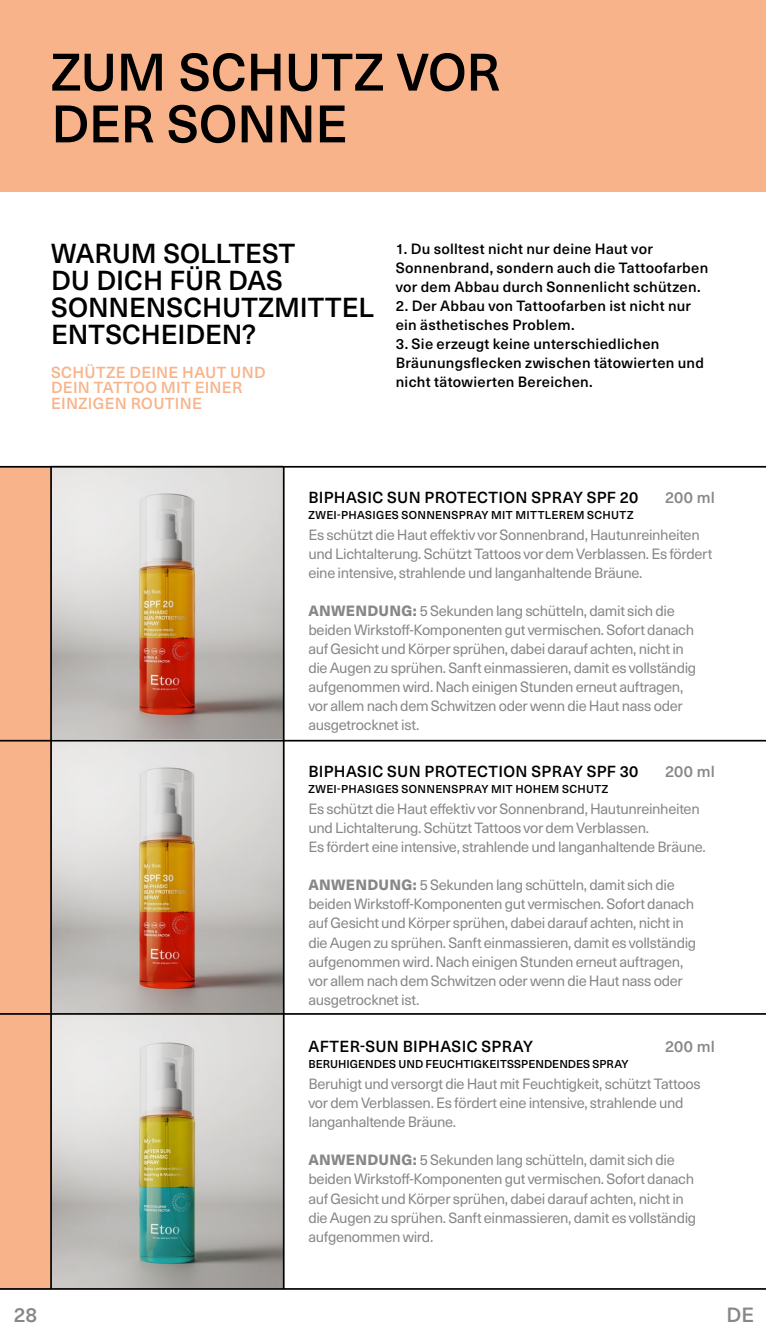
<style>
.page{position:relative;width:766px;height:1340px;background:#fff}
.page>*{position:absolute;margin:0;border:0;box-sizing:border-box;transform-origin:0 0}
.t1{font:500 51.75px/51.8px "Neue Haas Unica Pro";letter-spacing:-.005em;color:#000}
.t2{font:500 27px/27px "Neue Haas Unica Pro";color:#000}
.t3{font:500 20.25px "Neue Haas Unica Pro";color:#878787}
.t4{font:500 15.75px "Neue Haas Unica Pro";letter-spacing:.02em;color:#000}
.t5{font:500 15.75px/15.8px "Neue Haas Unica Pro";letter-spacing:.015em;color:#f8b38a}
.t6{font:500 15.75px "Neue Haas Unica Pro";letter-spacing:.015em;color:#878787}
.t7{font:14.62px/19.1px "Neue Haas Unica Pro";letter-spacing:-.025em;color:#878787}
.t8{font:500 14.62px/18.9px "Neue Haas Unica Pro";letter-spacing:.02em;color:#000}
.t9{font:500 11.25px "Neue Haas Unica Pro";letter-spacing:.02em;color:#000}
.t10{font:500 11.25px "Neue Haas Unica Pro";color:#000}
.s1{font-family:"Neue Haas Unica";font-weight:800}
</style>
<div class="page">
<div style="left:0;top:467px;width:50px;height:822px;background:#f8b38a"></div>
<div style="left:0;top:0;width:765px;height:191px;background:#f8b38a"></div>
<img style="left:51px;top:465px;width:232px;height:274px">
<svg style="left:52px;top:741px;width:231px;height:272px"></svg>
<svg style="left:52px;top:1014px;width:231px;height:274px"></svg>
<hr style="left:0;top:466px;width:765px;height:1px;background:#000">
<hr style="left:283px;top:467px;width:1px;height:821px;background:#000">
<hr style="left:50px;top:467px;width:2px;height:821px;background:#000">
<hr style="left:0;top:1288px;width:765px;height:1px;background:#000">
<hr style="left:0;top:1013px;width:765px;height:1px;background:#000">
<hr style="left:0;top:739px;width:765px;height:2px;background:#000">
<h1 class="t1" style="left:51px;top:47px;width:450px">ZUM SCHUTZ VOR<br>DER SONNE</h1>
<h2 class="t2" style="left:51px;top:240px;width:324px">WARUM SOLLTEST<br>DU DICH FÜR DAS<br>SONNENSCHUTZMITTEL<br>ENTSCHEIDEN?</h2>
<p class="t5" style="left:51px;top:364px;width:216px">SCHÜTZE DEINE HAUT UND<br>DEIN TATTOO MIT EINER<br>EINZIGEN ROUTINE</p>
<p class="t8" style="left:395px;top:239px;width:314px">1. Du solltest nicht nur deine Haut vor<br>Sonnenbrand, sondern auch die Tattoofarben vor dem Abbau durch Sonnenlicht schützen.</p>
<p class="t8" style="left:395px;top:296px;width:297px">2. Der Abbau von Tattoofarben ist nicht nur ein ästhetisches Problem.</p>
<p class="t8" style="left:395px;top:334px;width:310px">3. Sie erzeugt keine unterschiedlichen<br>Bräunungsflecken zwischen tätowierten und nicht tätowierten Bereichen.</p>
<p class="t4" style="left:308px;top:488px;width:331px">BIPHASIC SUN PROTECTION SPRAY SPF 20</p>
<p class="t9" style="left:308px;top:508px;width:326px">ZWEI-PHASIGES SONNENSPRAY MIT MITTLEREM SCHUTZ</p>
<p class="t7" style="left:308px;top:526px;width:405px">Es schützt die Haut effektiv vor Sonnenbrand, Hautunreinheiten und Lichtalterung. Schützt Tattoos vor dem Verblassen. Es fördert eine intensive, strahlende und langanhaltende Bräune.</p>
<p class="t7" style="left:308px;top:601px;width:389px"><span class="s1">ANWENDUNG:</span> 5 Sekunden lang schütteln, damit sich die beiden Wirkstoff-Komponenten gut vermischen. Sofort danach auf Gesicht und Körper sprühen, dabei darauf achten, nicht in die Augen zu sprühen. Sanft einmassieren, damit es vollständig aufgenommen wird. Nach einigen Stunden erneut auftragen, vor allem nach dem Schwitzen oder wenn die Haut nass oder ausgetrocknet ist.</p>
<p class="t4" style="left:308px;top:762px;width:331px">BIPHASIC SUN PROTECTION SPRAY SPF 30</p>
<p class="t9" style="left:308px;top:782px;width:301px">ZWEI-PHASIGES SONNENSPRAY MIT HOHEM SCHUTZ</p>
<p class="t7" style="left:308px;top:800px;width:399px">Es schützt die Haut effektiv vor Sonnenbrand, Hautunreinheiten und Lichtalterung. Schützt Tattoos vor dem Verblassen.<br>Es fördert eine intensive, strahlende und langanhaltende Bräune.</p>
<p class="t7" style="left:308px;top:876px;width:389px"><span class="s1">ANWENDUNG:</span> 5 Sekunden lang schütteln, damit sich die beiden Wirkstoff-Komponenten gut vermischen. Sofort danach auf Gesicht und Körper sprühen, dabei darauf achten, nicht in die Augen zu sprühen. Sanft einmassieren, damit es vollständig aufgenommen wird. Nach einigen Stunden erneut auftragen, vor allem nach dem Schwitzen oder wenn die Haut nass oder ausgetrocknet ist.</p>
<p class="t4" style="left:308px;top:1037px;width:226px">AFTER-SUN BIPHASIC SPRAY</p>
<p class="t10" style="left:308px;top:1057px;width:321px">BERUHIGENDES UND FEUCHTIGKEITSSPENDENDES SPRAY</p>
<p class="t7" style="left:308px;top:1074px;width:393px">Beruhigt und versorgt die Haut mit Feuchtigkeit, schützt Tattoos vor dem Verblassen. Es fördert eine intensive, strahlende und langanhaltende Bräune.</p>
<p class="t7" style="left:308px;top:1150px;width:389px"><span class="s1">ANWENDUNG:</span> 5 Sekunden lang schütteln, damit sich die beiden Wirkstoff-Komponenten gut vermischen. Sofort danach auf Gesicht und Körper sprühen, dabei darauf achten, nicht in die Augen zu sprühen. Sanft einmassieren, damit es vollständig aufgenommen wird.</p>
<p class="t6" style="left:664px;top:488px;width:51px">200 ml</p>
<p class="t6" style="left:664px;top:762px;width:51px">200 ml</p>
<p class="t6" style="left:664px;top:1037px;width:51px">200 ml</p>
<h3 class="t3" style="left:14px;top:1302px;width:25px">28</h3>
<h3 class="t3" style="left:726px;top:1302px;width:29px">DE</h3>
</div>
